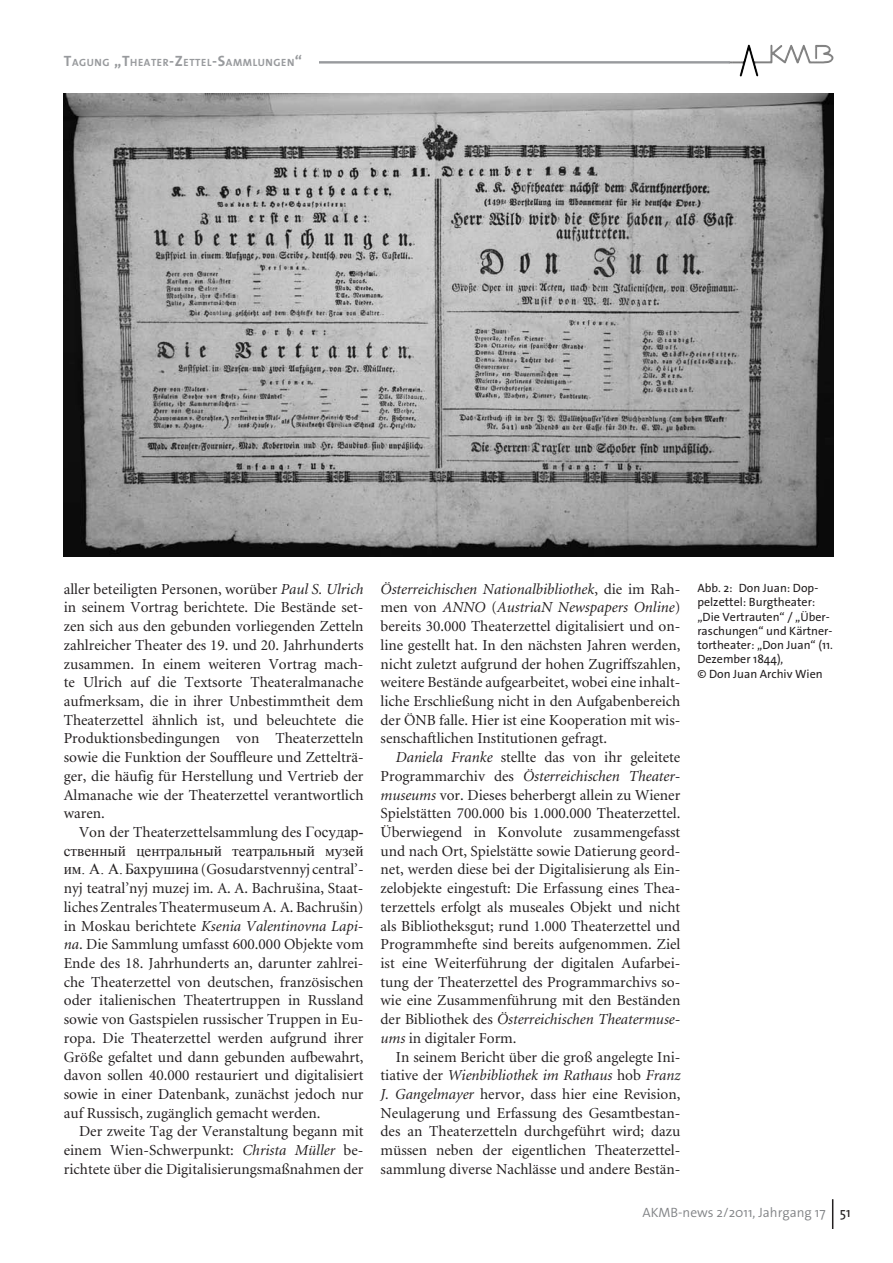
<style>
.page{position:relative;width:893px;height:1263px;background:#fff}
.page>*{position:absolute;margin:0;border:0;box-sizing:border-box;transform-origin:0 0}
.t1{font:15.3px/18.8px "Minion";color:#231f20;text-align:justify}
.t2{font:15.3px "Times New Roman";color:#231f20}
.t3{font:300 13.5px "The Sans B4";color:#808285}
.t4{font:12px/14.2px "The Sans B5 Plain";color:#231f20}
.t5{font:700 10.5px "The Sans B7";letter-spacing:.055em;color:#989a9d}
.s1{font-size:15px}
.s2{font-style:italic}
.s3{font-family:"Times New Roman"}
.s4{font-family:"The Mix"}
.s5{font-family:"The Mix";font-weight:400;color:#231f20}
</style>
<div class="page">
<img style="left:730px;top:44px;width:103px;height:32px">
<hr style="left:64px;top:61px;width:666px;height:3px;background:#989a9d">
<hr style="left:832px;top:1199px;width:1px;height:30px;background:#231f20">
<div style="left:64px;top:52px;width:255px;height:17px;background:#fff"></div>
<img style="left:64px;top:94px;width:769px;height:462px">
<p class="t5" style="left:64px;top:57px;width:240px"><span class="s1">T</span>AGUNG <span class="s1">„T</span>HEATER<span class="s1">-Z</span>ETTEL<span class="s1">-S</span>AMMLU NGEN<span class="s1">“</span></p>
<p class="t1" style="left:64px;top:580px;width:301px">aller beteiligten Personen, worüber <span class="s2">Paul S. Ulrich </span>in seinem Vortrag berichtete. Die Bestände set&shy;zen sich aus den gebunden vorliegenden Zetteln zahlreicher Theater des 19. und 20. Jahrhunderts zusammen. In einem weiteren Vortrag mach&shy;te Ulrich auf die Textsorte Theateralmanache aufmerksam, die in ihrer Unbestimmtheit dem Theaterzettel ähnlich ist, und beleuchtete die Produktionsbedingungen von Theaterzetteln sowie die Funktion der Souffleure und Zettelträ&shy;ger, die häufig für Herstellung und Vertrieb der Almanache wie der Theaterzettel verantwortlich waren.</p>
<p class="t1" style="left:79px;top:823px;width:286px">Von der Theaterzettelsammlung des <span class="s3">Государ-</span></p>
<p class="t2" style="left:64px;top:840px;width:301px">ственный центральный театральный музей</p>
<p class="t1" style="left:64px;top:861px;width:301px;text-align:left"><span class="s3">им. А. А. Бахрушина</span> (Gosudarstvennyj central’- nyj teatral’nyj muzej im. A. A. Bachrušina, Staat&shy;liches Zentrales Theatermuseum A. A. Bachrušin) in Moskau berichtete <span class="s2">Ksenia Valentinovna Lapi&shy;na</span>. Die Sammlung umfasst 600.000 Objekte vom Ende des 18. Jahrhunderts an, darunter zahlrei&shy;che Theaterzettel von deutschen, französischen oder italienischen Theatertruppen in Russland sowie von Gastspielen russischer Truppen in Eu&shy;ropa. Die Theaterzettel werden aufgrund ihrer Größe gefaltet und dann gebunden aufbewahrt, davon sollen 40.000 restauriert und digitalisiert sowie in einer Datenbank, zunächst jedoch nur auf Russisch, zugänglich gemacht werden.</p>
<p class="t1" style="left:64px;top:1123px;width:301px;text-indent:15px">Der zweite Tag der Veranstaltung begann mit einem Wien-Schwerpunkt: <span class="s2">Christa Müller</span> be&shy;richtete über die Digitalisierungsmaßnahmen der</p>
<p class="t1" style="left:381px;top:580px;width:301px"><span class="s2">Österreichischen Nationalbibliothek</span>, die im Rah&shy;men von <span class="s2">ANNO</span> (<span class="s2">AustriaN Newspapers Online</span>) bereits 30.000 Theaterzettel digitalisiert und on&shy;line gestellt hat. In den nächsten Jahren werden, nicht zuletzt aufgrund der hohen Zugriffszahlen, weitere Bestände aufgearbeitet, wobei eine inhalt&shy;liche Erschließung nicht in den Aufgabenbereich der ÖNB falle. Hier ist eine Kooperation mit wis&shy;senschaftlichen Institutionen gefragt.</p>
<p class="t1" style="left:381px;top:748px;width:301px;text-indent:15px"><span class="s2">Daniela Franke</span> stellte das von ihr geleitete Programmarchiv des <span class="s2">Österreichischen Theater&shy;museums</span> vor. Dieses beherbergt allein zu Wiener Spielstätten 700.000 bis 1.000.000 Theaterzettel.<br>Überwiegend in Konvolute zusammengefasst und nach Ort, Spielstätte sowie Datierung geord&shy;net, werden diese bei der Digitalisierung als Ein&shy;zelobjekte eingestuft: Die Erfassung eines Thea&shy;terzettels erfolgt als museales Objekt und nicht als Bibliotheksgut; rund 1.000 Theaterzettel und Programmhefte sind bereits aufgenommen. Ziel ist eine Weiterführung der digitalen Aufarbei&shy;tung der Theaterzettel des Programmarchivs so&shy;wie eine Zusammenführung mit den Beständen der Bibliothek des <span class="s2">Österreichischen Theatermuse&shy;ums</span> in digitaler Form.</p>
<p class="t1" style="left:381px;top:1048px;width:301px;text-indent:15px">In seinem Bericht über die groß angelegte Ini&shy;tiative der <span class="s2">Wienbibliothek im Rathaus</span> hob <span class="s2">Franz J. Gangelmayer</span> hervor, dass hier eine Revision, Neulagerung und Erfassung des Gesamtbestan&shy;des an Theaterzetteln durchgeführt wird; dazu müssen neben der eigentlichen Theaterzettel&shy;sammlung diverse Nachlässe und andere Bestän-</p>
<p class="t4" style="left:697px;top:581px;width:137px">Abb. <span class="s4">2</span>: Don Juan: Dop&shy;pelzettel: Burgtheater: „Die Vertrauten“ / „Über&shy;raschungen“ und Kärtner&shy;tortheater: „Don Juan“ (<span class="s4">11</span>.<br>Dezember <span class="s4">1844</span>),<br>© Don Juan Archiv Wien</p>
<p class="t3" style="left:642px;top:1205px;width:210px">AKMB-news <span class="s4">2/2011</span>, Jahrgang <span class="s4">17</span> <span class="s5">51</span></p>
</div>
